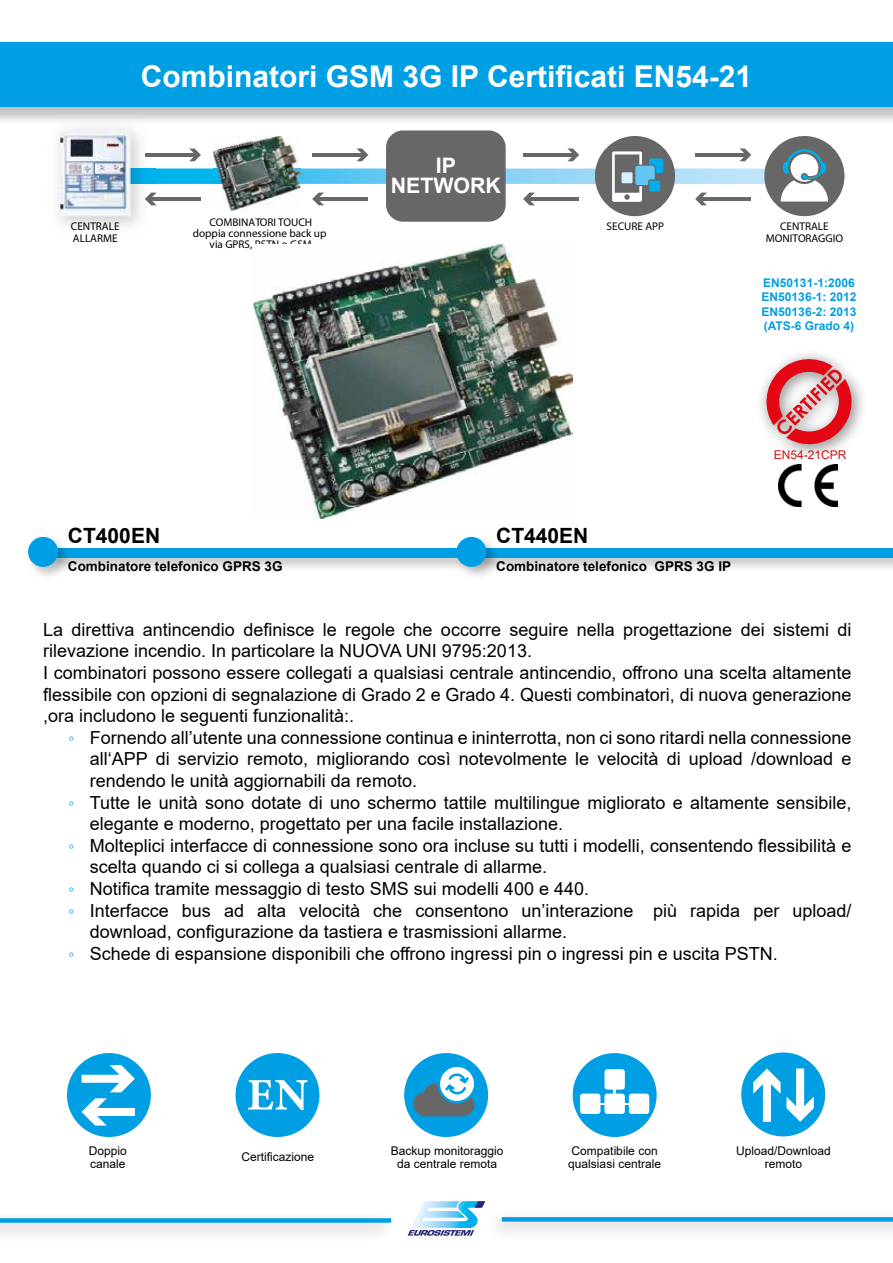
<style>
.page{position:relative;width:893px;height:1263px;background:#fff}
.page>*{position:absolute;margin:0;border:0;box-sizing:border-box;transform-origin:0 0}
.t1{font:700 30px "Arial";color:#fff}
.t2{font:700 21.3px/20.1px "Arial";color:#fff;text-align:center}
.t3{font:700 21px "Arial";color:#000}
.t4{font:18px/21.6px "Arial";color:#000}
.t5{font:700 13.5px "Arial";color:#000}
.t6{font:12px/13.5px "Arial";color:#000}
.t7{font:700 12px/14.4px "Arial";color:#009fe3}
.t8{font:12px "Arial";color:#cd171a}
.t9{font:11.25px/11.2px "Myriad Pro";color:#000;text-align:center}
.s1{font-size:16.5px;color:#009fe3}
</style>
<div class="page">
<img style="left:220px;top:136px;width:75px;height:75px">
<img style="left:57px;top:128px;width:98px;height:99px">
<img style="left:131px;top:169px;width:14px;height:15px">
<img style="left:59px;top:130px;width:72px;height:87px">
<div style="left:386px;top:130px;width:120px;height:92px;background:#666766;border-radius:17px"></div>
<div style="left:595px;top:136px;width:80px;height:80px;background:#666766;border-radius:50%"></div>
<div style="left:764px;top:136px;width:80px;height:80px;background:#666766;border-radius:50%"></div>
<svg style="left:145px;top:148px;width:683px;height:57px"></svg>
<div style="left:0;top:43px;width:893px;height:83px;background:#000;opacity:.25"></div>
<div style="left:0;top:43px;width:893px;height:64px;background:#009fe3"></div>
<img style="left:253px;top:244px;width:320px;height:275px">
<div style="left:756px;top:348px;width:112px;height:113px;background:#000;opacity:.5"></div>
<svg style="left:763px;top:355px;width:92px;height:93px"></svg>
<img style="left:778px;top:464px;width:60px;height:43px">
<div style="left:67px;top:1053px;width:84px;height:84px;background:#009fe3;border-radius:50%"></div>
<div style="left:82px;top:1075px;width:44px;height:8px;background:#fff"></div>
<svg style="left:110px;top:1065px;width:25px;height:27px"></svg>
<div style="left:91px;top:1108px;width:44px;height:8px;background:#fff"></div>
<svg style="left:82px;top:1098px;width:25px;height:27px"></svg>
<div style="left:235px;top:1053px;width:84px;height:84px;background:#009fe3;border-radius:50%"></div>
<svg style="left:248px;top:1080px;width:60px;height:30px"></svg>
<div style="left:404px;top:1053px;width:84px;height:84px;background:#009fe3;border-radius:50%"></div>
<svg style="left:414px;top:1067px;width:61px;height:49px"></svg>
<div style="left:573px;top:1053px;width:84px;height:84px;background:#009fe3;border-radius:50%"></div>
<div style="left:604px;top:1093px;width:21px;height:21px;background:#fff;border-radius:3px"></div>
<div style="left:604px;top:1069px;width:21px;height:20px;background:#fff;border-radius:3px"></div>
<div style="left:580px;top:1093px;width:20px;height:21px;background:#fff;border-radius:3px"></div>
<div style="left:629px;top:1093px;width:20px;height:21px;background:#fff;border-radius:3px"></div>
<hr style="left:590px;top:1103px;width:43px;height:2px;background:#fff">
<div style="left:741px;top:1052px;width:84px;height:84px;background:#009fe3;border-radius:50%"></div>
<svg style="left:753px;top:1068px;width:61px;height:54px"></svg>
<div style="left:47px;top:546px;width:846px;height:27px;background:#000;opacity:.25"></div>
<div style="left:50px;top:549px;width:843px;height:9px;background:#009fe3"></div>
<div style="left:25px;top:534px;width:48px;height:48px;background:#000;opacity:.25"></div>
<div style="left:28px;top:537px;width:30px;height:30px;background:#009fe3;border-radius:50%"></div>
<div style="left:0;top:1210px;width:398px;height:33px;background:#f7f7f7"></div>
<div style="left:0;top:1218px;width:391px;height:5px;background:#009fe3"></div>
<div style="left:482px;top:1209px;width:411px;height:33px;background:#f7f7f7"></div>
<div style="left:502px;top:1217px;width:391px;height:5px;background:#009fe3"></div>
<div style="left:453px;top:534px;width:48px;height:48px;background:#000;opacity:.25"></div>
<div style="left:456px;top:537px;width:30px;height:30px;background:#009fe3;border-radius:50%"></div>
<svg style="left:408px;top:1201px;width:77px;height:35px"></svg>
<h1 class="t1" style="left:141px;top:55px;width:613px">Combinatori GSM 3G IP Certificati EN54-21</h1>
<p class="t2" style="left:391px;top:156px;width:112px">IP<br>NETWORK</p>
<p class="t9" style="left:193px;top:216px;width:135px">COMBINATORI TOUCH doppia connessione back up via GPRS, PSTN o GSM</p>
<p class="t9" style="left:71px;top:221px;width:50px">CENTRALE</p>
<p class="t9" style="left:607px;top:221px;width:59px">SECURE APP</p>
<p class="t9" style="left:73px;top:232px;width:46px">ALLARME</p>
<p class="t9" style="left:766px;top:221px;width:79px">CENTRALE<br>MONITORAGGIO</p>
<p class="t7" style="left:762px;top:275px;width:96px">EN50131-1:2006<br>EN50136-1: 2012<br>EN50136-2: 2013 (ATS-6 Grado 4)</p>
<p class="t3" style="left:68px;top:521px;width:94px">CT400EN</p>
<p class="t5" style="left:68px;top:557px;width:216px">Combinatore telefonico GPRS 3G</p>
<p class="t3" style="left:496px;top:521px;width:94px">CT440EN</p>
<p class="t5" style="left:496px;top:557px;width:236px">Combinatore telefonico GPRS 3G IP</p>
<p class="t8" style="left:774px;top:446px;width:74px">EN54-21CPR</p>
<p class="t4" style="left:43px;top:618px;width:810px">La direttiva antincendio definisce le regole che occorre seguire nella progettazione dei sistemi di rilevazione incendio. In particolare la NUOVA UNI 9795:2013.<br>I combinatori possono essere collegati a qualsiasi centrale antincendio, offrono una scelta altamente flessibile con opzioni di segnalazione di Grado 2 e Grado 4. Questi combinatori, di nuova generazione ,ora includono le seguenti funzionalità:.</p>
<p class="t4" style="left:69px;top:726px;width:784px"><span class="s1">◦</span> Fornendo all’utente una connessione continua e ininterrotta, non ci sono ritardi nella connessione</p>
<p class="t4" style="left:90px;top:748px;width:763px">all‘APP di servizio remoto, migliorando così notevolmente le velocità di upload /download e</p>
<p class="t4" style="left:90px;top:770px;width:329px">rendendo le unità aggiornabili da remoto.</p>
<p class="t4" style="left:69px;top:791px;width:784px"><span class="s1">◦</span> Tutte le unità sono dotate di uno schermo tattile multilingue migliorato e altamente sensibile,</p>
<p class="t4" style="left:90px;top:813px;width:475px">elegante e moderno, progettato per una facile installazione.</p>
<p class="t4" style="left:69px;top:834px;width:784px"><span class="s1">◦</span> Molteplici interfacce di connessione sono ora incluse su tutti i modelli, consentendo flessibilità e</p>
<p class="t4" style="left:90px;top:856px;width:459px">scelta quando ci si collega a qualsiasi centrale di allarme.</p>
<p class="t4" style="left:69px;top:878px;width:522px"><span class="s1">◦</span> Notifica tramite messaggio di testo SMS sui modelli 400 e 440.</p>
<p class="t4" style="left:69px;top:899px;width:784px"><span class="s1">◦</span> Interfacce bus ad alta velocità che consentono un’interazione più rapida per upload/</p>
<p class="t4" style="left:90px;top:921px;width:479px">download, configurazione da tastiera e trasmissioni allarme.</p>
<p class="t4" style="left:69px;top:942px;width:711px"><span class="s1">◦</span> Schede di espansione disponibili che offrono ingressi pin o ingressi pin e uscita PSTN.</p>
<p class="t6" style="left:89px;top:1143px;width:40px">Doppio canale</p>
<p class="t6" style="left:242px;top:1150px;width:74px">Certificazione</p>
<p class="t6" style="left:391px;top:1143px;width:114px;text-align:center">Backup monitoraggio da centrale remota</p>
<p class="t6" style="left:568px;top:1143px;width:94px">Compatibile con qualsiasi centrale</p>
<p class="t6" style="left:736px;top:1143px;width:96px;text-align:center">Upload/Download remoto</p>
</div>
